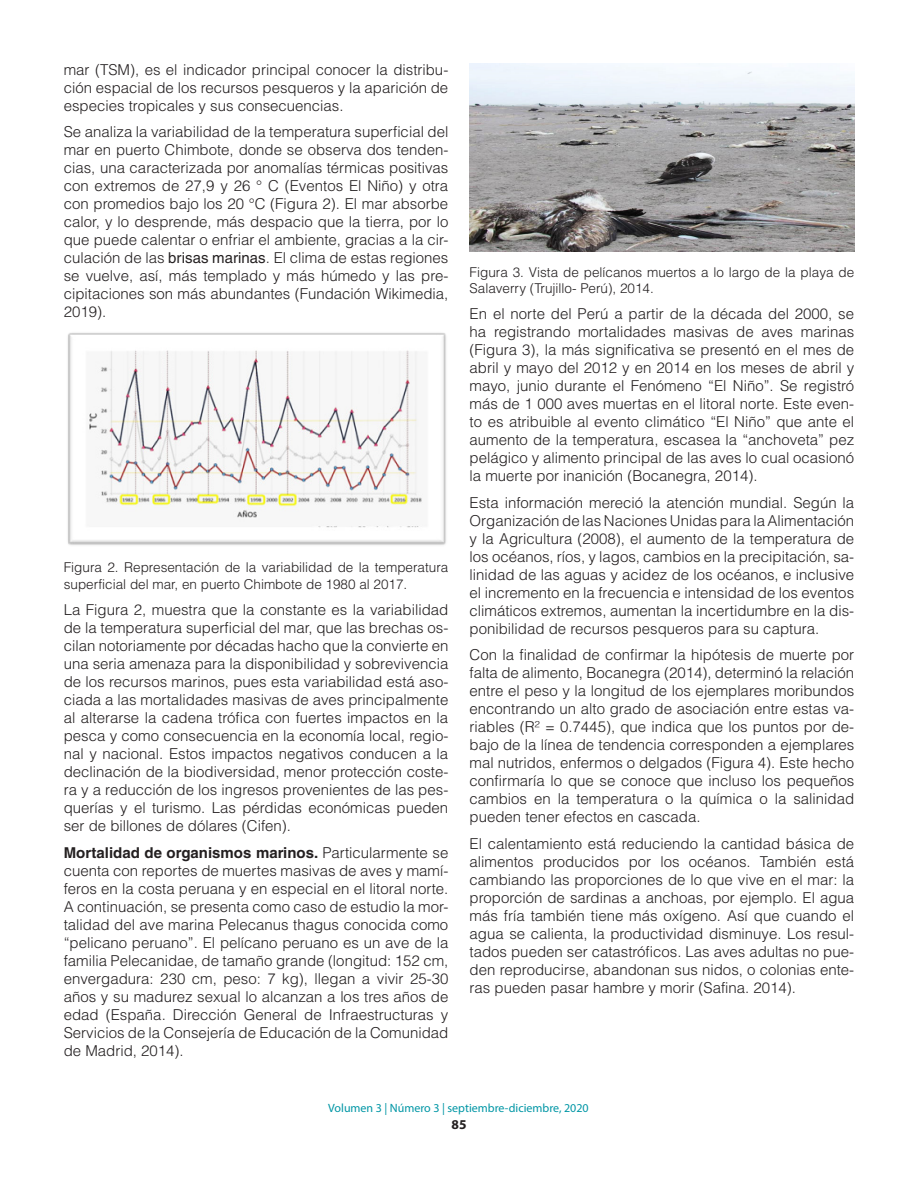
<style>
.page{position:relative;width:918px;height:1188px;background:#fff}
.page>*{position:absolute;margin:0;border:0;box-sizing:border-box;transform-origin:0 0}
.TEXTO{font:300 15px/18px "Helvetica LT Std";color:#231f20;text-align:justify}
.pie_de_foto{font:300 13.5px/16.2px "Helvetica LT Std";color:#231f20}
.t1{font:700 13.5px "Myriad Pro";color:#231f20}
.t2{font:12px "Myriad Pro";color:#0096a5}
.s1{font-weight:400}
.s2{font-weight:700}
</style>
<div class="page">
<img style="left:68px;top:333px;width:378px;height:212px">
<img style="left:470px;top:64px;width:384px;height:188px">
<p class="TEXTO" style="left:64px;top:60px;width:386px">mar (TSM), es el indicador principal conocer la distribu&shy;ción espacial de los recursos pesqueros y la aparición de especies tropicales y sus consecuencias.</p>
<p class="TEXTO" style="left:64px;top:123px;width:386px">Se analiza la variabilidad de la temperatura superficial del mar en puerto Chimbote, donde se observa dos tenden&shy;cias, una caracterizada por anomalías térmicas positivas con extremos de 27,9 y 26 ° C (Eventos El Niño) y otra con promedios bajo los 20 °C (Figura 2). El mar absorbe calor, y lo desprende, más despacio que la tierra, por lo que puede calentar o enfriar el ambiente, gracias a la cir&shy;culación de las <span class="s1">brisas marinas</span>. El clima de estas regiones se vuelve, así, más templado y más húmedo y las pre&shy;cipitaciones son más abundantes (Fundación Wikimedia, 2019).</p>
<p class="pie_de_foto" style="left:64px;top:559px;width:386px">Figura 2. Representación de la variabilidad de la temperatura superficial del mar, en puerto Chimbote de 1980 al 2017.</p>
<p class="TEXTO" style="left:64px;top:601px;width:386px">La Figura 2, muestra que la constante es la variabilidad de la temperatura superficial del mar, que las brechas os&shy;cilan notoriamente por décadas hacho que la convierte en una seria amenaza para la disponibilidad y sobrevivencia de los recursos marinos, pues esta variabilidad está aso&shy;ciada a las mortalidades masivas de aves principalmente al alterarse la cadena trófica con fuertes impactos en la pesca y como consecuencia en la economía local, regio&shy;nal y nacional. Estos impactos negativos conducen a la declinación de la biodiversidad, menor protección coste&shy;ra y a reducción de los ingresos provenientes de las pes&shy;querías y el turismo. Las pérdidas económicas pueden ser de billones de dólares (Cifen).</p>
<p class="TEXTO" style="left:64px;top:843px;width:386px"><span class="s2">Mortalidad de organismos marinos.</span> Particularmente se cuenta con reportes de muertes masivas de aves y mamí&shy;feros en la costa peruana y en especial en el litoral norte.<br>A continuación, se presenta como caso de estudio la mor&shy;talidad del ave marina Pelecanus thagus conocida como “pelicano peruano”. El pelícano peruano es un ave de la familia Pelecanidae, de tamaño grande (longitud: 152 cm, envergadura: 230 cm, peso: 7 kg), llegan a vivir 25-30 años y su madurez sexual lo alcanzan a los tres años de edad (España. Dirección General de Infraestructuras y Servicios de la Consejería de Educación de la Comunidad de Madrid, 2014).</p>
<p class="pie_de_foto" style="left:470px;top:264px;width:386px">Figura 3. Vista de pelícanos muertos a lo largo de la playa de<br>Salaverry (Trujillo- Perú), 2014.</p>
<p class="TEXTO" style="left:470px;top:305px;width:386px">En el norte del Perú a partir de la década del 2000, se ha registrando mortalidades masivas de aves marinas (Figura 3), la más significativa se presentó en el mes de abril y mayo del 2012 y en 2014 en los meses de abril y mayo, junio durante el Fenómeno “El Niño”. Se registró más de 1 000 aves muertas en el litoral norte. Este even&shy;to es atribuible al evento climático “El Niño” que ante el aumento de la temperatura, escasea la “anchoveta” pez pelágico y alimento principal de las aves lo cual ocasionó la muerte por inanición (Bocanegra, 2014).</p>
<p class="TEXTO" style="left:470px;top:493px;width:386px">Esta información mereció la atención mundial. Según la Organización de las Naciones Unidas para la Alimentación y la Agricultura (2008), el aumento de la temperatura de los océanos, ríos, y lagos, cambios en la precipitación, sa&shy;linidad de las aguas y acidez de los océanos, e inclusive el incremento en la frecuencia e intensidad de los eventos climáticos extremos, aumentan la incertidumbre en la dis&shy;ponibilidad de recursos pesqueros para su captura.</p>
<p class="TEXTO" style="left:470px;top:646px;width:386px">Con la finalidad de confirmar la hipótesis de muerte por falta de alimento, Bocanegra (2014), determinó la relación entre el peso y la longitud de los ejemplares moribundos encontrando un alto grado de asociación entre estas va&shy;riables (R² = 0.7445), que indica que los puntos por de&shy;bajo de la línea de tendencia corresponden a ejemplares mal nutridos, enfermos o delgados (Figura 4). Este hecho confirmaría lo que se conoce que incluso los pequeños cambios en la temperatura o la química o la salinidad pueden tener efectos en cascada.</p>
<p class="TEXTO" style="left:470px;top:834px;width:386px">El calentamiento está reduciendo la cantidad básica de alimentos producidos por los océanos. También está cambiando las proporciones de lo que vive en el mar: la proporción de sardinas a anchoas, por ejemplo. El agua más fría también tiene más oxígeno. Así que cuando el agua se calienta, la productividad disminuye. Los resul&shy;tados pueden ser catastróficos. Las aves adultas no pue&shy;den reproducirse, abandonan sus nidos, o colonias ente&shy;ras pueden pasar hambre y morir (Safina. 2014).</p>
<p class="t2" style="left:328px;top:1101px;width:262px">Volumen 3 | Número 3 | septiembre-diciembre, 2020</p>
<p class="t1" style="left:452px;top:1116px;width:16px">85</p>
</div>
